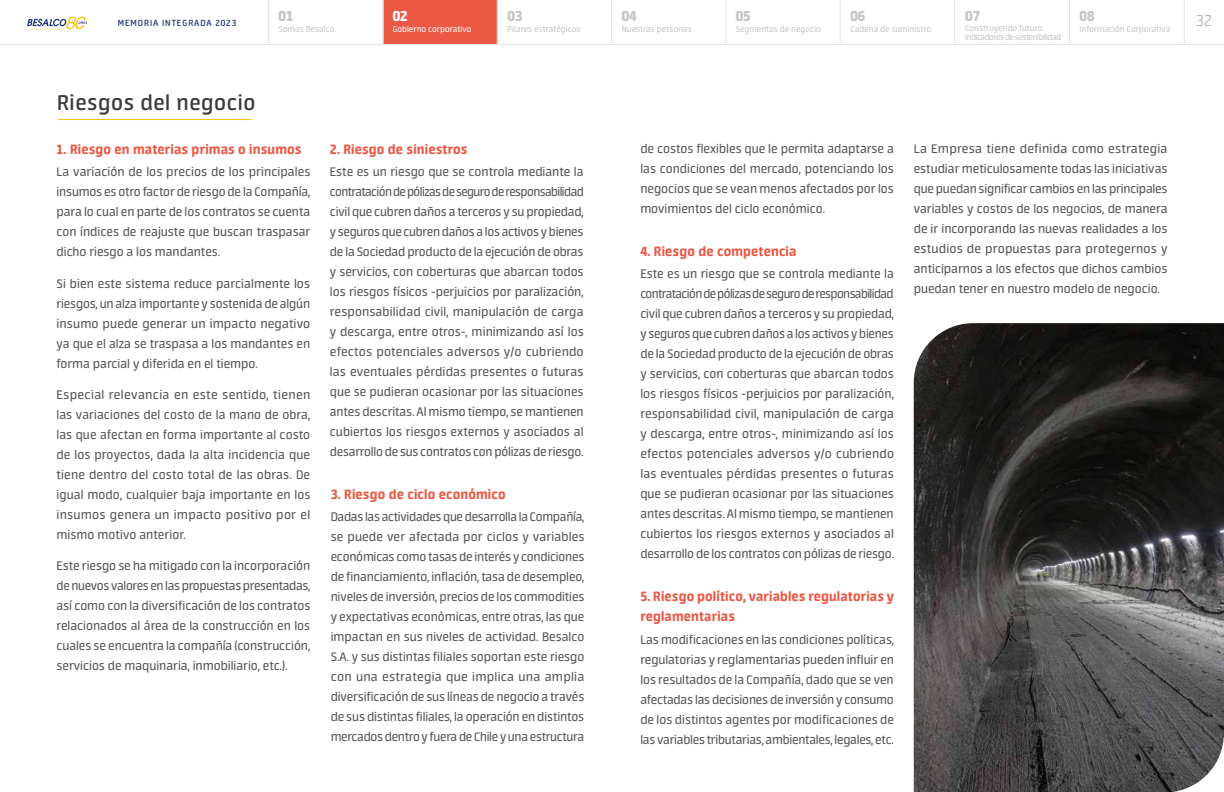
<style>
.page{position:relative;width:1224px;height:792px;background:#fff}
.page>*{position:absolute;margin:0;border:0;box-sizing:border-box;transform-origin:0 0}
.t1{font:600 24px "Neuron";letter-spacing:.025em;color:#3c3c3b}
.t2{font:300 18px "Neuron";color:#b3b2b2}
.t3{font:800 16px "Neuron";color:#c6c6c6}
.t4{font:800 16px "Neuron";color:#fff}
.t5{font:800 15px/20px "Neuron";letter-spacing:.01em;color:#eb5844}
.t6{font:14px/20px "Neuron";color:#575756;text-align:justify}
.t7{font:600 10px "Neuron";letter-spacing:.095em;color:#233977}
.t8{font:9.5px "Neuron";color:#c6c6c6}
.t9{font:9.5px/9px "Neuron";letter-spacing:-.05em;color:#c6c6c6}
.t10{font:9.5px "Neuron";color:#fff}
</style>
<div class="page">
<div style="left:383px;top:0;width:114px;height:44px;background:#eb5844"></div>
<svg style="left:27px;top:17px;width:60px;height:13px"></svg>
<hr style="left:58px;top:119px;width:193px;height:1px;background:#f8c100">
<img style="left:914px;top:323px;width:310px;height:469px">
<hr style="left:0;top:44px;width:1224px;height:1px;background:#e3e5e6">
<hr style="left:497px;top:0;width:1px;height:44px;background:#e3e5e6">
<hr style="left:383px;top:0;width:1px;height:44px;background:#e3e5e6">
<hr style="left:268px;top:0;width:1px;height:44px;background:#e3e5e6">
<hr style="left:611px;top:0;width:1px;height:44px;background:#e3e5e6">
<hr style="left:726px;top:0;width:1px;height:44px;background:#e3e5e6">
<hr style="left:840px;top:0;width:1px;height:44px;background:#e3e5e6">
<hr style="left:954px;top:0;width:1px;height:44px;background:#e3e5e6">
<hr style="left:1069px;top:0;width:1px;height:44px;background:#e3e5e6">
<hr style="left:1184px;top:0;width:1px;height:44px;background:#e3e5e6">
<p class="t3" style="left:279px;top:6px;width:16px">01</p>
<p class="t8" style="left:279px;top:24px;width:57px">Somos Besalco</p>
<p class="t4" style="left:393px;top:6px;width:16px">02</p>
<p class="t10" style="left:393px;top:24px;width:80px">Gobierno corporativo</p>
<p class="t3" style="left:508px;top:6px;width:16px">03</p>
<p class="t8" style="left:508px;top:24px;width:75px">Pilares estratégicos</p>
<p class="t3" style="left:622px;top:6px;width:16px">04</p>
<p class="t8" style="left:622px;top:24px;width:72px">Nuestras personas</p>
<p class="t3" style="left:736px;top:6px;width:16px">05</p>
<p class="t8" style="left:736px;top:24px;width:87px">Segmentos de negocio</p>
<p class="t3" style="left:850px;top:6px;width:16px">06</p>
<p class="t8" style="left:850px;top:24px;width:82px">Cadena de suministro</p>
<p class="t3" style="left:965px;top:6px;width:16px">07</p>
<p class="t9" style="left:965px;top:24px;width:97px">Construyendo futuro: indicadores de sostenibilidad</p>
<p class="t3" style="left:1080px;top:6px;width:16px">08</p>
<p class="t8" style="left:1080px;top:24px;width:92px">Información Corporativa</p>
<p class="t7" style="left:118px;top:17px;width:120px">MEMORIA INTEGRADA 2023</p>
<p class="t2" style="left:1196px;top:11px;width:18px">32</p>
<h1 class="t1" style="left:57px;top:89px;width:200px">Riesgos del negocio</h1>
<p class="t5" style="left:57px;top:139px;width:246px">1. Riesgo en materias primas o insumos</p>
<p class="t6" style="left:57px;top:162px;width:255px">La variación de los precios de los principales insumos es otro factor de riesgo de la Compañía, para lo cual en parte de los contratos se cuenta con índices de reajuste que buscan traspasar dicho riesgo a los mandantes.</p>
<p class="t6" style="left:57px;top:273px;width:255px">Si bien este sistema reduce parcialmente los riesgos, un alza importante y sostenida de algún insumo puede generar un impacto negativo ya que el alza se traspasa a los mandantes en forma parcial y diferida en el tiempo.</p>
<p class="t6" style="left:57px;top:385px;width:255px">Especial relevancia en este sentido, tienen las variaciones del costo de la mano de obra, las que afectan en forma importante al costo de los proyectos, dada la alta incidencia que tiene dentro del costo total de las obras. De igual modo, cualquier baja importante en los insumos genera un impacto positivo por el mismo motivo anterior.</p>
<p class="t6" style="left:57px;top:556px;width:255px">Este riesgo se ha mitigado con la incorporación de nuevos valores en las propuestas presentadas, así como con la diversificación de los contratos relacionados al área de la construcción en los cuales se encuentra la compañía (construcción, servicios de maquinaria, inmobiliario, etc.).</p>
<p class="t5" style="left:330px;top:139px;width:139px">2. Riesgo de siniestros</p>
<p class="t6" style="left:330px;top:162px;width:255px">Este es un riesgo que se controla mediante la contratación de pólizas de seguro de responsabilidad civil que cubren daños a terceros y su propiedad, y seguros que cubren daños a los activos y bienes de la Sociedad producto de la ejecución de obras y servicios, con coberturas que abarcan todos los riesgos físicos -perjuicios por paralización, responsabilidad civil, manipulación de carga y descarga, entre otros-, minimizando así los efectos potenciales adversos y/o cubriendo las eventuales pérdidas presentes o futuras que se pudieran ocasionar por las situaciones antes descritas. Al mismo tiempo, se mantienen cubiertos los riesgos externos y asociados al desarrollo de sus contratos con pólizas de riesgo.</p>
<p class="t5" style="left:331px;top:484px;width:177px">3. Riesgo de ciclo económico</p>
<p class="t6" style="left:331px;top:507px;width:255px">Dadas las actividades que desarrolla la Compañía, se puede ver afectada por ciclos y variables económicas como tasas de interés y condiciones de financiamiento, inflación, tasa de desempleo, niveles de inversión, precios de los commodities y expectativas económicas, entre otras, las que impactan en sus niveles de actividad. Besalco S.A. y sus distintas filiales soportan este riesgo con una estrategia que implica una amplia diversificación de sus líneas de negocio a través de sus distintas filiales, la operación en distintos mercados dentro y fuera de Chile y una estructura</p>
<p class="t6" style="left:640px;top:139px;width:255px">de costos flexibles que le permita adaptarse a las condiciones del mercado, potenciando los negocios que se vean menos afectados por los movimientos del ciclo económico.</p>
<p class="t5" style="left:640px;top:241px;width:158px">4. Riesgo de competencia</p>
<p class="t6" style="left:640px;top:264px;width:255px">Este es un riesgo que se controla mediante la contratación de pólizas de seguro de responsabilidad civil que cubren daños a terceros y su propiedad, y seguros que cubren daños a los activos y bienes de la Sociedad producto de la ejecución de obras y servicios, con coberturas que abarcan todos los riesgos físicos -perjuicios por paralización, responsabilidad civil, manipulación de carga y descarga, entre otros-, minimizando así los efectos potenciales adversos y/o cubriendo las eventuales pérdidas presentes o futuras que se pudieran ocasionar por las situaciones antes descritas. Al mismo tiempo, se mantienen cubiertos los riesgos externos y asociados al desarrollo de los contratos con pólizas de riesgo.</p>
<p class="t5" style="left:640px;top:586px;width:255px">5. Riesgo político, variables regulatorias y reglamentarias</p>
<p class="t6" style="left:640px;top:630px;width:255px">Las modificaciones en las condiciones políticas, regulatorias y reglamentarias pueden influir en los resultados de la Compañía, dado que se ven afectadas las decisiones de inversión y consumo de los distintos agentes por modificaciones de las variables tributarias, ambientales, legales, etc.</p>
<p class="t6" style="left:914px;top:139px;width:255px">La Empresa tiene definida como estrategia estudiar meticulosamente todas las iniciativas que puedan significar cambios en las principales variables y costos de los negocios, de manera de ir incorporando las nuevas realidades a los estudios de propuestas para protegernos y anticiparnos a los efectos que dichos cambios puedan tener en nuestro modelo de negocio.</p>
</div>
